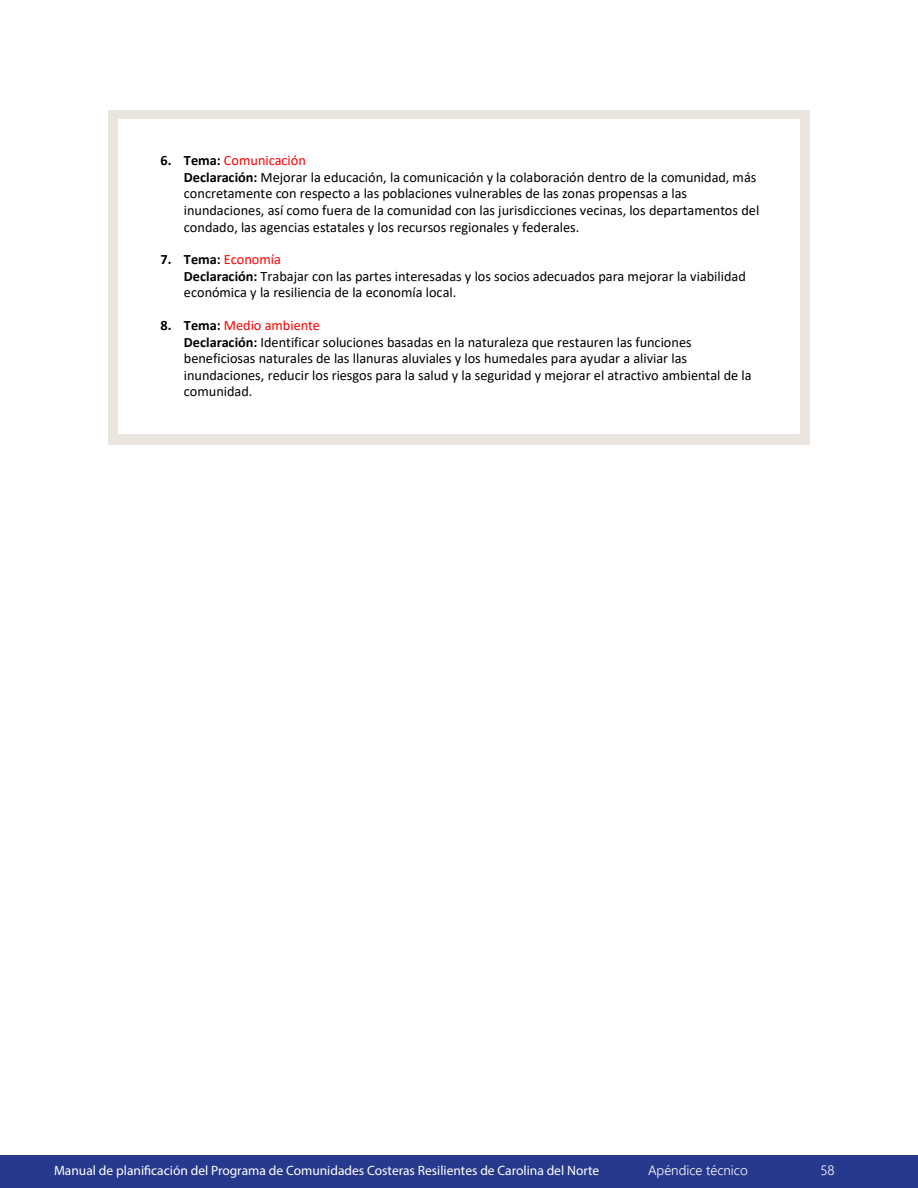
<style>
.page{position:relative;width:918px;height:1188px;background:#fff}
.page>*{position:absolute;margin:0;border:0;box-sizing:border-box;transform-origin:0 0}
.t1{font:14.25px/16.8px "Calibri";color:#000}
.t2{font:13.5px "Myriad Pro";color:#fff}
.t3{font:13.5px "Webly Sleek UI Semilight";color:#fff}
.s1{font-weight:700}
.s2{color:#f00}
</style>
<div class="page">
<div style="left:0;top:1156px;width:918px;height:32px;background:#27398c"></div>
<div style="left:108px;top:110px;width:702px;height:335px;background:#eae6df"></div>
<div style="left:119px;top:120px;width:681px;height:314px;background:#fff"></div>
<p class="t1" style="left:184px;top:151px;width:577px;text-indent:-23px"><span class="s1">6. Tema:</span> <span class="s2">Comunicación<br></span><span class="s1">Declaración:</span> Mejorar la educación, la comunicación y la colaboración dentro de la comunidad, más concretamente con respecto a las poblaciones vulnerables de las zonas propensas a las inundaciones, así como fuera de la comunidad con las jurisdicciones vecinas, los departamentos del condado, las agencias estatales y los recursos regionales y federales.</p>
<p class="t1" style="left:184px;top:251px;width:563px;text-indent:-23px"><span class="s1">7. Tema:</span> <span class="s2">Economía<br></span><span class="s1">Declaración:</span> Trabajar con las partes interesadas y los socios adecuados para mejorar la viabilidad económica y la resiliencia de la economía local.</p>
<p class="t1" style="left:184px;top:316px;width:569px;text-indent:-23px"><span class="s1">8. Tema:</span> <span class="s2">Medio ambiente<br></span><span class="s1">Declaración:</span> Identificar soluciones basadas en la naturaleza que restauren las funciones beneficiosas naturales de las llanuras aluviales y los humedales para ayudar a aliviar las inundaciones, reducir los riesgos para la salud y la seguridad y mejorar el atractivo ambiental de la comunidad.</p>
<p class="t2" style="left:54px;top:1162px;width:547px">Manual de planificación del Programa de Comunidades Costeras Resilientes de Carolina del Norte</p>
<p class="t3" style="left:648px;top:1160px;width:101px">Apéndice técnico</p>
<p class="t3" style="left:820px;top:1160px;width:16px">58</p>
</div>
